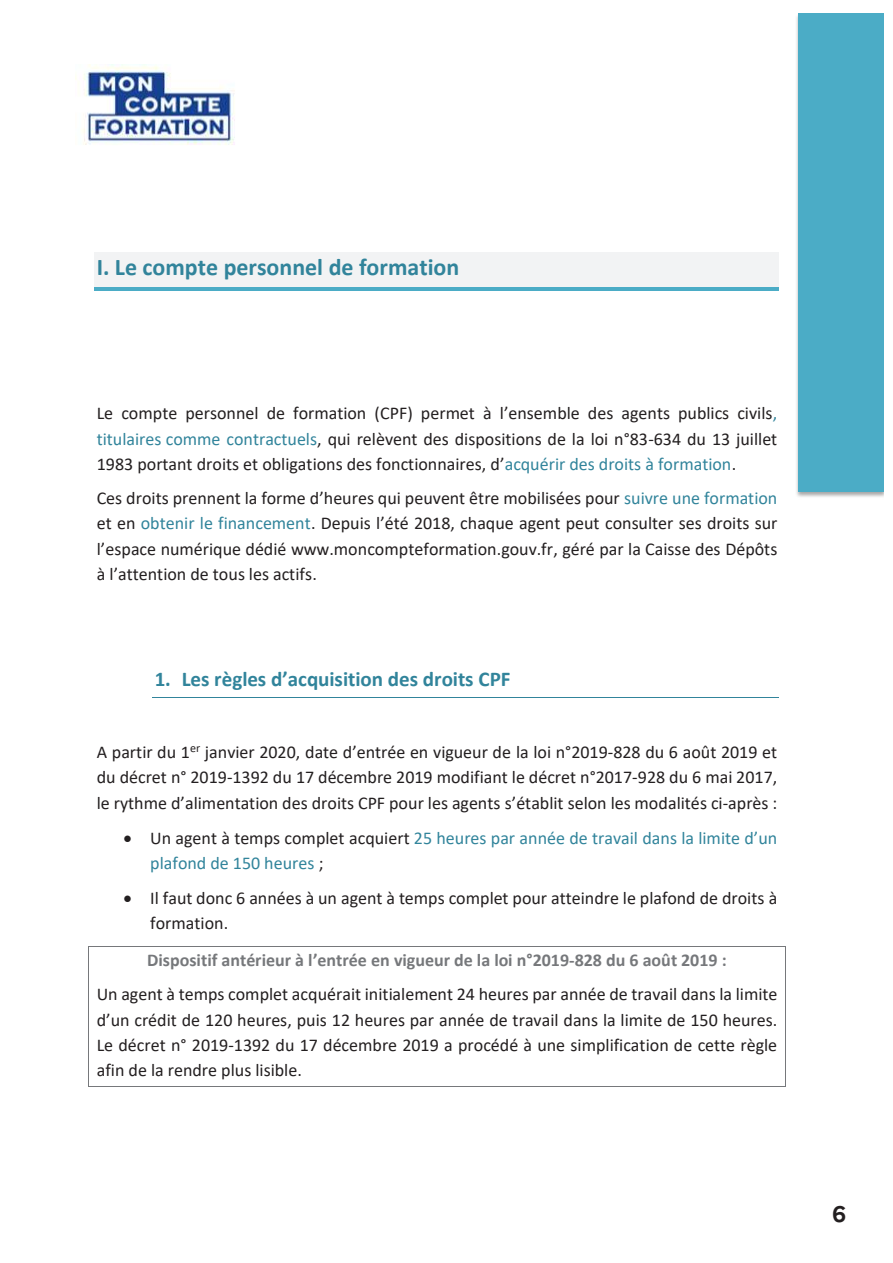
<style>
.page{position:relative;width:893px;height:1263px;background:#fff}
.page>*{position:absolute;margin:0;border:0;box-sizing:border-box;transform-origin:0 0}
.t1{font:700 24px "Calibri";color:#31849b}
.t2{font:700 22.5px "Marianne";color:#231f20}
.t3{font:700 21px "Calibri";color:#31849b}
.t4{font:18px/25.3px "Calibri";color:#231f20;text-align:justify}
.t5{font:18px/25.3px "Calibri";color:#31849b}
.s1{color:#31849b}
.s2{color:#231f20}
.s3{font-weight:700;color:#76787b}
</style>
<div class="page">
<img style="left:75px;top:65px;width:160px;height:80px">
<div style="left:95px;top:252px;width:684px;height:35px;background:#f2f3f4"></div>
<hr style="left:95px;top:287px;width:684px;height:3px;background:#4bacc6">
<hr style="left:152px;top:697px;width:627px;height:1px;background:#31849b">
<hr style="left:89px;top:946px;width:696px;height:1px;background:#76787b">
<svg style="left:88px;top:946px;width:1px;height:28px"></svg>
<svg style="left:785px;top:946px;width:1px;height:28px"></svg>
<hr style="left:88px;top:974px;width:1px;height:34px;background:#76787b">
<hr style="left:785px;top:974px;width:1px;height:34px;background:#76787b">
<hr style="left:89px;top:1086px;width:696px;height:1px;background:#76787b">
<svg style="left:88px;top:1008px;width:1px;height:79px"></svg>
<svg style="left:785px;top:1008px;width:1px;height:79px"></svg>
<img style="left:796px;top:16px;width:87px;height:481px">
<div style="left:798px;top:13px;width:85px;height:479px;background:#4bacc6"></div>
<p class="t1" style="left:97px;top:250px;width:364px">I. Le compte personnel de formation</p>
<p class="t4" style="left:97px;top:400px;width:682px">Le compte personnel de formation (CPF) permet à l’ensemble des agents publics civils<span class="s1">, titulaires comme contractuels</span>, qui relèvent des dispositions de la loi n°83-634 du 13 juillet 1983 portant droits et obligations des fonctionnaires, d’<span class="s1">acquérir des droits à formation</span>.</p>
<p class="t4" style="left:97px;top:485px;width:682px">Ces droits prennent la forme d’heures qui peuvent être mobilisées pour <span class="s1">suivre une formation </span>et en <span class="s1">obtenir le financement</span>. Depuis l’été 2018, chaque agent peut consulter ses droits sur l’espace numérique dédié www.moncompteformation.gouv.fr, géré par la Caisse des Dépôts à l’attention de tous les actifs.</p>
<p class="t3" style="left:155px;top:664px;width:357px">1. Les règles d’acquisition des droits CPF</p>
<p class="t4" style="left:97px;top:739px;width:682px">A partir du 1<sup>er</sup> janvier 2020, date d’entrée en vigueur de la loi n°2019-828 du 6 août 2019 et du décret n° 2019-1392 du 17 décembre 2019 modifiant le décret n°2017-928 du 6 mai 2017, le rythme d’alimentation des droits CPF pour les agents s’établit selon les modalités ci-après :</p>
<p class="t5" style="left:150px;top:824px;width:628px;text-indent:-27px"><span class="s2">• Un agent à temps complet acquiert</span> 25 heures par année de travail dans la limite d’un plafond de 150 heures <span class="s2">;</span></p>
<p class="t4" style="left:150px;top:885px;width:629px;text-indent:-27px">• Il faut donc 6 années à un agent à temps complet pour atteindre le plafond de droits à formation.</p>
<p class="t4" style="left:97px;top:942px;width:682px;line-height:34.3px;text-align:center"><span class="s3">Dispositif antérieur à l’entrée en vigueur de la loi n°2019-828 du 6 août 2019 :<br></span>Un agent à temps complet acquérait initialement 24 heures par année de travail dans la limite</p>
<p class="t4" style="left:97px;top:1006px;width:682px">d’un crédit de 120 heures, puis 12 heures par année de travail dans la limite de 150 heures.<br>Le décret n° 2019-1392 du 17 décembre 2019 a procédé à une simplification de cette règle afin de la rendre plus lisible.</p>
<p class="t2" style="left:833px;top:1200px;width:15px">6</p>
</div>
